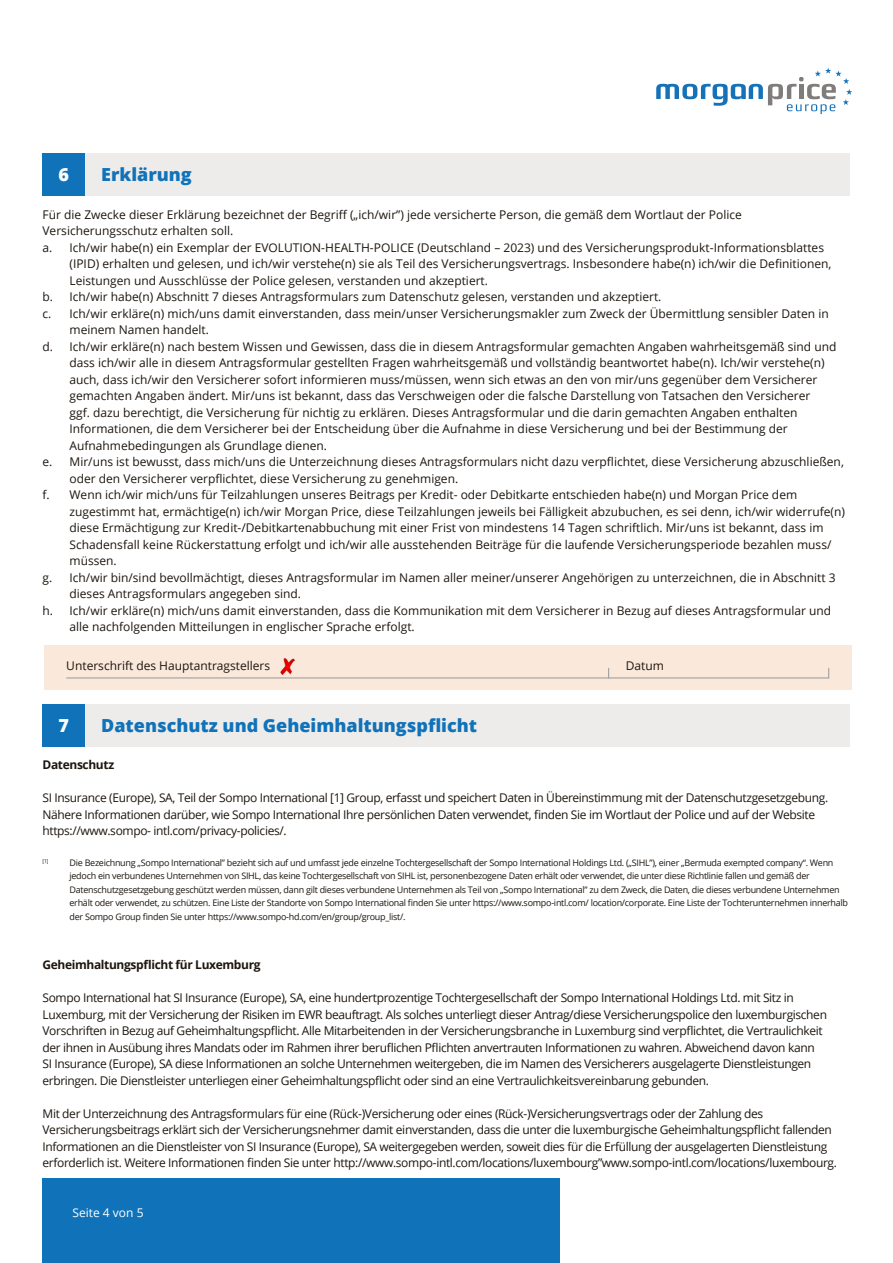
<style>
.page{position:relative;width:893px;height:1263px;background:#fff}
.page>*{position:absolute;margin:0;border:0;box-sizing:border-box;transform-origin:0 0}
.t1{font:800 18px "Open Sans";color:#1072b9}
.t2{font:800 18px "Open Sans";color:#fff}
.t3{font:12px "Open Sans";color:#1d160f}
.t4{font:12px/16.5px "Open Sans";letter-spacing:-.03em;color:#1d160f}
.t5{font:700 12px "Open Sans";letter-spacing:-.03em;color:#1d160f}
.t6{font:12px "Open Sans";color:#fff}
.t7{font:9px/13.5px "Open Sans";letter-spacing:-.03em;color:#1d160f}
.t8{font:5.25px "Open Sans";color:#1d160f}
</style>
<div class="page">
<div style="left:43px;top:1178px;width:517px;height:85px;background:#1072b9"></div>
<svg style="left:656px;top:68px;width:196px;height:46px"></svg>
<div style="left:43px;top:153px;width:807px;height:43px;background:#edeceb"></div>
<div style="left:43px;top:153px;width:42px;height:43px;background:#1072b9"></div>
<div style="left:44px;top:645px;width:808px;height:45px;background:#fae8db"></div>
<hr style="left:66px;top:677px;width:763px;height:1px;background:#9d9d9c">
<img style="left:281px;top:658px;width:14px;height:16px">
<div style="left:43px;top:704px;width:807px;height:43px;background:#edeceb"></div>
<div style="left:43px;top:704px;width:42px;height:43px;background:#1072b9"></div>
<h1 class="t2" style="left:59px;top:161px;width:12px">6</h1>
<h1 class="t1" style="left:101px;top:161px;width:92px">Erklärung</h1>
<p class="t3" style="left:43px;top:206px;width:701px">Für die Zwecke dieser Erklärung bezeichnet der Begriff („ich/wir”) jede versicherte Person, die gemäß dem Wortlaut der Police</p>
<p class="t3" style="left:43px;top:223px;width:192px">Versicherungsschutz erhalten soll.</p>
<p class="t3" style="left:43px;top:239px;width:783px">a. Ich/wir habe(n) ein Exemplar der EVOLUTION-HEALTH-POLICE (Deutschland – 2023) und des Versicherungsprodukt-Informationsblattes</p>
<p class="t3" style="left:70px;top:256px;width:763px">(IPID) erhalten und gelesen, und ich/wir verstehe(n) sie als Teil des Versicherungsvertrags. Insbesondere habe(n) ich/wir die Definitionen,</p>
<p class="t3" style="left:70px;top:272px;width:420px">Leistungen und Ausschlüsse der Police gelesen, verstanden und akzeptiert.</p>
<p class="t3" style="left:43px;top:289px;width:620px">b. Ich/wir habe(n) Abschnitt 7 dieses Antragsformulars zum Datenschutz gelesen, verstanden und akzeptiert.</p>
<p class="t3" style="left:43px;top:305px;width:788px">c. Ich/wir erkläre(n) mich/uns damit einverstanden, dass mein/unser Versicherungsmakler zum Zweck der Übermittlung sensibler Daten in</p>
<p class="t3" style="left:70px;top:322px;width:141px">meinem Namen handelt.</p>
<p class="t3" style="left:43px;top:338px;width:795px">d. Ich/wir erkläre(n) nach bestem Wissen und Gewissen, dass die in diesem Antragsformular gemachten Angaben wahrheitsgemäß sind und</p>
<p class="t3" style="left:70px;top:355px;width:757px">dass ich/wir alle in diesem Antragsformular gestellten Fragen wahrheitsgemäß und vollständig beantwortet habe(n). Ich/wir verstehe(n)</p>
<p class="t3" style="left:70px;top:371px;width:749px">auch, dass ich/wir den Versicherer sofort informieren muss/müssen, wenn sich etwas an den von mir/uns gegenüber dem Versicherer</p>
<p class="t3" style="left:70px;top:388px;width:742px">gemachten Angaben ändert. Mir/uns ist bekannt, dass das Verschweigen oder die falsche Darstellung von Tatsachen den Versicherer</p>
<p class="t3" style="left:70px;top:404px;width:729px">ggf. dazu berechtigt, die Versicherung für nichtig zu erklären. Dieses Antragsformular und die darin gemachten Angaben enthalten</p>
<p class="t3" style="left:70px;top:421px;width:720px">Informationen, die dem Versicherer bei der Entscheidung über die Aufnahme in diese Versicherung und bei der Bestimmung der</p>
<p class="t3" style="left:70px;top:437px;width:259px">Aufnahmebedingungen als Grundlage dienen.</p>
<p class="t3" style="left:43px;top:454px;width:803px">e. Mir/uns ist bewusst, dass mich/uns die Unterzeichnung dieses Antragsformulars nicht dazu verpflichtet, diese Versicherung abzuschließen,</p>
<p class="t3" style="left:70px;top:470px;width:390px">oder den Versicherer verpflichtet, diese Versicherung zu genehmigen.</p>
<p class="t3" style="left:43px;top:487px;width:756px">f. Wenn ich/wir mich/uns für Teilzahlungen unseres Beitrags per Kredit- oder Debitkarte entschieden habe(n) und Morgan Price dem</p>
<p class="t3" style="left:70px;top:503px;width:777px">zugestimmt hat, ermächtige(n) ich/wir Morgan Price, diese Teilzahlungen jeweils bei Fälligkeit abzubuchen, es sei denn, ich/wir widerrufe(n)</p>
<p class="t3" style="left:70px;top:520px;width:756px">diese Ermächtigung zur Kredit-/Debitkartenabbuchung mit einer Frist von mindestens 14 Tagen schriftlich. Mir/uns ist bekannt, dass im</p>
<p class="t3" style="left:70px;top:536px;width:763px">Schadensfall keine Rückerstattung erfolgt und ich/wir alle ausstehenden Beiträge für die laufende Versicherungsperiode bezahlen muss/</p>
<p class="t3" style="left:70px;top:553px;width:49px">müssen.</p>
<p class="t3" style="left:43px;top:569px;width:795px">g. Ich/wir bin/sind bevollmächtigt, dieses Antragsformular im Namen aller meiner/unserer Angehörigen zu unterzeichnen, die in Abschnitt 3</p>
<p class="t3" style="left:70px;top:586px;width:233px">dieses Antragsformulars angegeben sind.</p>
<p class="t3" style="left:43px;top:602px;width:790px">h. Ich/wir erkläre(n) mich/uns damit einverstanden, dass die Kommunikation mit dem Versicherer in Bezug auf dieses Antragsformular und</p>
<p class="t3" style="left:70px;top:619px;width:347px">alle nachfolgenden Mitteilungen in englischer Sprache erfolgt.</p>
<p class="t3" style="left:66px;top:658px;width:205px">Unterschrift des Hauptantragstellers</p>
<p class="t3" style="left:626px;top:658px;width:40px">Datum</p>
<h1 class="t2" style="left:59px;top:712px;width:12px">7</h1>
<h1 class="t1" style="left:101px;top:712px;width:377px">Datenschutz und Geheimhaltungspflicht</h1>
<p class="t5" style="left:43px;top:757px;width:73px">Datenschutz</p>
<p class="t4" style="left:43px;top:789px;width:787px">SI Insurance (Europe), SA, Teil der Sompo International [1] Group, erfasst und speichert Daten in Übereinstimmung mit der Datenschutzgesetzgebung.<br>Nähere Informationen darüber, wie Sompo International Ihre persönlichen Daten verwendet, finden Sie im Wortlaut der Police und auf der Website https://www.sompo- intl.com/privacy-policies/.</p>
<p class="t8" style="left:43px;top:857px;width:8px">[1]</p>
<p class="t7" style="left:70px;top:855px;width:780px">Die Bezeichnung „Sompo International” bezieht sich auf und umfasst jede einzelne Tochtergesellschaft der Sompo International Holdings Ltd. („SIHL”), einer „Bermuda exempted company“. Wenn jedoch ein verbundenes Unternehmen von SIHL, das keine Tochtergesellschaft von SIHL ist, personenbezogene Daten erhält oder verwendet, die unter diese Richtlinie fallen und gemäß der Datenschutzgesetzgebung geschützt werden müssen, dann gilt dieses verbundene Unternehmen als Teil von „Sompo International” zu dem Zweck, die Daten, die dieses verbundene Unternehmen erhält oder verwendet, zu schützen. Eine Liste der Standorte von Sompo International finden Sie unter https://www.sompo-intl.com/ location/corporate. Eine Liste der Tochterunternehmen innerhalb der Sompo Group finden Sie unter https://www.sompo-hd.com/en/group/group_list/.</p>
<p class="t5" style="left:43px;top:956px;width:220px">Geheimhaltungspflicht für Luxemburg</p>
<p class="t4" style="left:43px;top:989px;width:786px">Sompo International hat SI Insurance (Europe), SA, eine hundertprozentige Tochtergesellschaft der Sompo International Holdings Ltd. mit Sitz in Luxemburg, mit der Versicherung der Risiken im EWR beauftragt. Als solches unterliegt dieser Antrag/diese Versicherungspolice den luxemburgischen Vorschriften in Bezug auf Geheimhaltungspflicht. Alle Mitarbeitenden in der Versicherungsbranche in Luxemburg sind verpflichtet, die Vertraulichkeit der ihnen in Ausübung ihres Mandats oder im Rahmen ihrer beruflichen Pflichten anvertrauten Informationen zu wahren. Abweichend davon kann SI Insurance (Europe), SA diese Informationen an solche Unternehmen weitergeben, die im Namen des Versicherers ausgelagerte Dienstleistungen erbringen. Die Dienstleister unterliegen einer Geheimhaltungspflicht oder sind an eine Vertraulichkeitsvereinbarung gebunden.</p>
<p class="t4" style="left:43px;top:1104px;width:796px">Mit der Unterzeichnung des Antragsformulars für eine (Rück-)Versicherung oder eines (Rück-)Versicherungsvertrags oder der Zahlung des Versicherungsbeitrags erklärt sich der Versicherungsnehmer damit einverstanden, dass die unter die luxemburgische Geheimhaltungspflicht fallenden Informationen an die Dienstleister von SI Insurance (Europe), SA weitergegeben werden, soweit dies für die Erfüllung der ausgelagerten Dienstleistung erforderlich ist. Weitere Informationen finden Sie unter http://www.sompo-intl.com/locations/luxembourg”www.sompo-intl.com/locations/luxembourg.</p>
<p class="t6" style="left:73px;top:1204px;width:73px">Seite 4 von 5</p>
</div>
